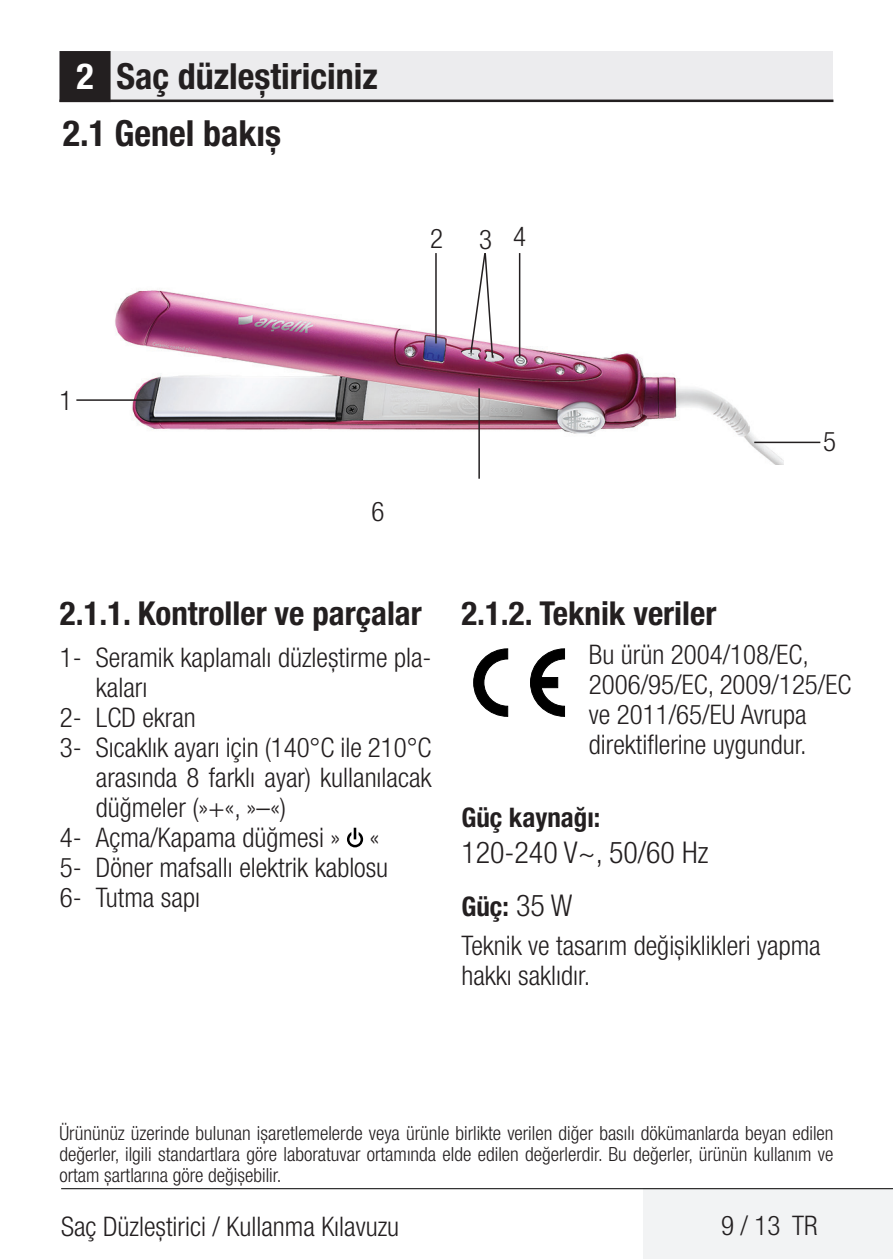
<style>
.page{position:relative;width:893px;height:1259px;background:#fff}
.page>*{position:absolute;margin:0;border:0;box-sizing:border-box;transform-origin:0 0}
.t1{font:700 condensed 36px "Helvetica Neue LT Pro";color:#231f20}
.t2{font:700 condensed 33px "Helvetica Neue LT Pro";color:#231f20}
.t3{font:300 condensed 30px "Helvetica Neue LT Pro";color:#231f20}
.t4{font:300 condensed 27px/30px "Helvetica Neue LT Pro";color:#231f20}
.t5{font:700 condensed 27px "Helvetica Neue LT Pro";color:#231f20}
.t6{font:300 condensed 19.5px/21px "Helvetica Neue LT Pro";color:#231f20;text-align:justify}
.s1{color:#fff}
.s2{font-weight:700}
.s3{font-size:30px}
</style>
<div class="page">
<div style="left:644px;top:1188px;width:249px;height:71px;background:#f2f3f4"></div>
<hr style="left:61px;top:1188px;width:832px;height:1px;background:#000">
<div style="left:60px;top:51px;width:773px;height:50px;background:#ececee"></div>
<hr style="left:60px;top:100px;width:773px;height:2px;background:#231f20">
<div style="left:61px;top:53px;width:48px;height:48px;background:#231f20"></div>
<div style="left:60px;top:51px;width:51px;height:51px;border:3px solid #231f20"></div>
<img style="left:115px;top:265px;width:668px;height:199px">
<hr style="left:435px;top:253px;width:2px;height:90px;background:#231f20">
<svg style="left:469px;top:253px;width:25px;height:106px"></svg>
<hr style="left:519px;top:253px;width:1px;height:104px;background:#231f20">
<hr style="left:478px;top:388px;width:2px;height:91px;background:#231f20">
<hr style="left:76px;top:399px;width:78px;height:2px;background:#231f20">
<hr style="left:754px;top:441px;width:66px;height:2px;background:#231f20">
<svg style="left:347px;top:827px;width:16px;height:20px"></svg>
<svg style="left:473px;top:648px;width:35px;height:69px"></svg>
<svg style="left:530px;top:648px;width:35px;height:69px"></svg>
<h1 class="t1" style="left:77px;top:55px;width:303px"><span class="s1">2</span> Saç düzleştiriciniz</h1>
<h1 class="t1" style="left:63px;top:112px;width:220px">2.1 Genel bakış</h1>
<p class="t4" style="left:60px;top:385px;width:14px">1</p>
<p class="t4" style="left:430px;top:223px;width:14px">2</p>
<p class="t4" style="left:479px;top:223px;width:48px">3 4</p>
<p class="t4" style="left:371px;top:496px;width:14px">6</p>
<p class="t4" style="left:823px;top:426px;width:14px">5</p>
<p class="t2" style="left:60px;top:593px;width:363px">2.1.1. Kontroller ve parçalar</p>
<p class="t4" style="left:60px;top:642px;width:373px">1- Seramik kaplamalı düzleştirme pla-</p>
<p class="t4" style="left:96px;top:672px;width:53px">kaları</p>
<p class="t4" style="left:60px;top:702px;width:137px">2- LCD ekran</p>
<p class="t4" style="left:60px;top:732px;width:373px">3- Sıcaklık ayarı için (140°C ile 210°C</p>
<p class="t4" style="left:96px;top:762px;width:337px">arasında 8 farklı ayar) kullanılacak</p>
<p class="t4" style="left:96px;top:792px;width:192px">düğmeler (»+«, »–«)</p>
<p class="t4" style="left:60px;top:822px;width:321px">4- Açma/Kapama düğmesi » «</p>
<p class="t4" style="left:60px;top:852px;width:330px">5- Döner mafsallı elektrik kablosu</p>
<p class="t4" style="left:60px;top:882px;width:142px">6- Tutma sapı</p>
<p class="t2" style="left:461px;top:593px;width:257px">2.1.2. Teknik veriler</p>
<p class="t4" style="left:589px;top:639px;width:264px">Bu ürün 2004/108/EC,<br>2006/95/EC, 2009/125/EC ve 2011/65/EU Avrupa direktiflerine uygundur.</p>
<p class="t5" style="left:461px;top:801px;width:140px">Güç kaynağı:</p>
<p class="t3" style="left:461px;top:835px;width:248px">120-240 V~, 50/60 Hz</p>
<p class="t4" style="left:461px;top:887px;width:361px;line-height:38.4px"><span class="s2">Güç:</span> <span class="s3">35 W<br></span>Teknik ve tasarım değişiklikleri yapma</p>
<p class="t4" style="left:461px;top:960px;width:130px">hakkı saklıdır.</p>
<p class="t6" style="left:60px;top:1122px;width:775px">Ürününüz üzerinde bulunan işaretlemelerde veya ürünle birlikte verilen diğer basılı dökümanlarda beyan edilen değerler, ilgili standartlara göre laboratuvar ortamında elde edilen değerlerdir. Bu değerler, ürünün kullanım ve ortam şartlarına göre değişebilir.</p>
<p class="t4" style="left:61px;top:1210px;width:340px">Saç Düzleştirici / Kullanma Kılavuzu</p>
<p class="t4" style="left:721px;top:1210px;width:98px">9 / 13 TR</p>
</div>
